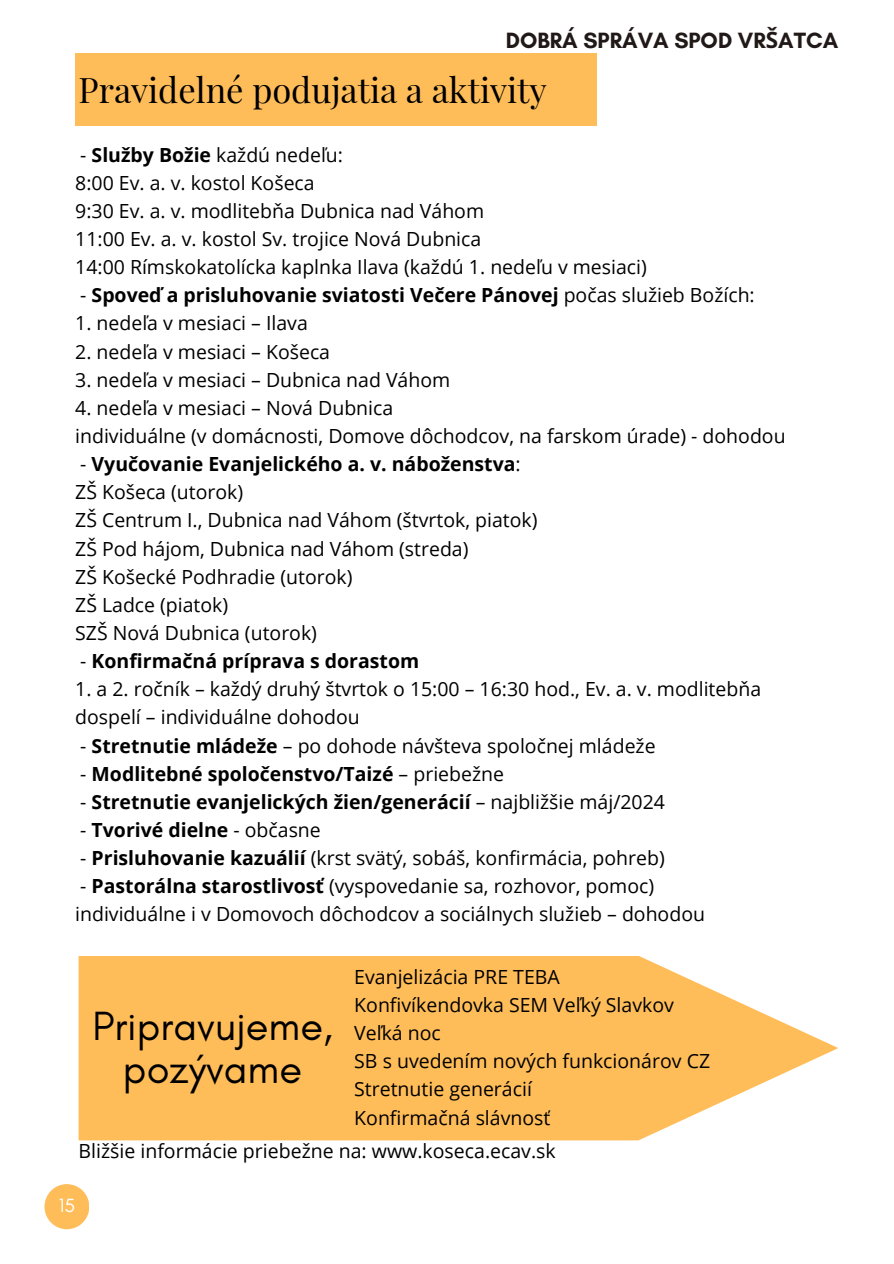
<style>
.page{position:relative;width:894px;height:1264px;background:#fff}
.page>*{position:absolute;margin:0;border:0;box-sizing:border-box;transform-origin:0 0}
.t1{font:41.55px/42.8px "Glacial Indifference";color:#000;text-align:center}
.t2{font:34.5px "Playfair Display";color:#000}
.t3{font:700 22.5px "Glacial Indifference";color:#201917}
.t4{font:19.5px "Open Sans";color:#000}
.t5{font:700 19.5px "Open Sans";color:#000}
.t6{font:19.5px "Glacial Indifference";color:#fff}
.s1{font-family:"Noto Sans"}
.s2{font-weight:700}
.s3{font-weight:400}
</style>
<div class="page">
<div style="left:75px;top:54px;width:521px;height:72px;background:#ffbd59"></div>
<svg style="left:78px;top:956px;width:760px;height:184px;background:#ffc56e"></svg>
<div style="left:44px;top:1184px;width:45px;height:45px;background:#ffbd59;border-radius:50%"></div>
<p class="t3" style="left:505px;top:27px;width:334px">DOBRÁ SPRÁVA SPOD VR<span class="s1">Š</span>ATCA</p>
<p class="t2" style="left:78px;top:65px;width:469px">Pravidelné podujatia a aktivity</p>
<h3 class="t4" style="left:80px;top:141px;width:264px">- <span class="s2">Služby Božie</span> každú nedeľu:</h3>
<h2 class="t4" style="left:75px;top:169px;width:241px">8:00 Ev. a. v. kostol Košeca</h2>
<p class="t4" style="left:75px;top:197px;width:410px">9:30 Ev. a. v. modlitebňa Dubnica nad Váhom</p>
<p class="t4" style="left:75px;top:225px;width:407px">11:00 Ev. a. v. kostol Sv. trojice Nová Dubnica</p>
<p class="t4" style="left:75px;top:253px;width:573px">14:00 Rímskokatolícka kaplnka Ilava (každú 1. nedeľu v mesiaci)</p>
<p class="t5" style="left:80px;top:281px;width:675px"><span class="s3">-</span> Spoveď a prisluhovanie sviatosti Večere Pánovej <span class="s3">počas služieb Božích:</span></p>
<p class="t4" style="left:75px;top:309px;width:234px">1. nedeľa v mesiaci – Ilava</p>
<p class="t4" style="left:75px;top:338px;width:256px">2. nedeľa v mesiaci – Košeca</p>
<p class="t4" style="left:75px;top:366px;width:376px">3. nedeľa v mesiaci – Dubnica nad Váhom</p>
<p class="t4" style="left:75px;top:394px;width:319px">4. nedeľa v mesiaci – Nová Dubnica</p>
<p class="t4" style="left:75px;top:422px;width:711px">individuálne (v domácnosti, Domove dôchodcov, na farskom úrade) - dohodou</p>
<p class="t5" style="left:80px;top:450px;width:442px"><span class="s3">-</span> Vyučovanie Evanjelického a. v. náboženstva<span class="s3">:</span></p>
<p class="t4" style="left:75px;top:478px;width:169px">ZŠ Košeca (utorok)</p>
<p class="t4" style="left:75px;top:506px;width:463px">ZŠ Centrum I., Dubnica nad Váhom (štvrtok, piatok)</p>
<p class="t4" style="left:75px;top:534px;width:394px">ZŠ Pod hájom, Dubnica nad Váhom (streda)</p>
<p class="t4" style="left:75px;top:563px;width:279px">ZŠ Košecké Podhradie (utorok)</p>
<p class="t4" style="left:75px;top:591px;width:154px">ZŠ Ladce (piatok)</p>
<p class="t4" style="left:75px;top:619px;width:243px">SZŠ Nová Dubnica (utorok)</p>
<p class="t5" style="left:80px;top:647px;width:340px"><span class="s3">-</span> Konfirmačná príprava s dorastom</p>
<p class="t4" style="left:75px;top:675px;width:687px">1. a 2. ročník – každý druhý štvrtok o 15:00 – 16:30 hod., Ev. a. v. modlitebňa</p>
<p class="t4" style="left:75px;top:703px;width:286px">dospelí – individuálne dohodou</p>
<p class="t4" style="left:80px;top:731px;width:576px">- <span class="s2">Stretnutie mládeže</span> – po dohode návšteva spoločnej mládeže</p>
<p class="t5" style="left:80px;top:759px;width:425px"><span class="s3">-</span> Modlitebné spoločenstvo/Taizé <span class="s3">– priebežne</span></p>
<p class="t5" style="left:80px;top:788px;width:586px"><span class="s3">-</span> Stretnutie evanjelických žien/generácií <span class="s3">– najbližšie máj/2024</span></p>
<p class="t5" style="left:80px;top:816px;width:242px"><span class="s3">-</span> Tvorivé dielne <span class="s3">- občasne</span></p>
<p class="t4" style="left:80px;top:844px;width:586px">- <span class="s2">Prisluhovanie kazuálií</span> (krst svätý, sobáš, konfirmácia, pohreb)</p>
<p class="t4" style="left:80px;top:872px;width:575px">- <span class="s2">Pastorálna starostlivosť</span> (vyspovedanie sa, rozhovor, pomoc)</p>
<p class="t4" style="left:75px;top:900px;width:631px">individuálne i v Domovoch dôchodcov a sociálnych služieb – dohodou</p>
<p class="t1" style="left:92px;top:1004px;width:242px">Pripravujeme, pozývame</p>
<p class="t4" style="left:354px;top:963px;width:207px">Evanjelizácia PRE TEBA</p>
<h1 class="t4" style="left:354px;top:991px;width:321px">Konfivíkendovka SEM Veľký Slavkov</h1>
<p class="t4" style="left:354px;top:1019px;width:88px">Veľká noc</p>
<p class="t4" style="left:354px;top:1047px;width:357px">SB s uvedením nových funkcionárov CZ</p>
<p class="t4" style="left:354px;top:1075px;width:179px">Stretnutie generácií</p>
<p class="t4" style="left:354px;top:1103px;width:198px">Konfirmačná slávnosť</p>
<p class="t4" style="left:78px;top:1136px;width:478px">Bližšie informácie priebežne na: www.koseca.ecav.sk</p>
<p class="t6" style="left:59px;top:1193px;width:18px">15</p>
</div>
